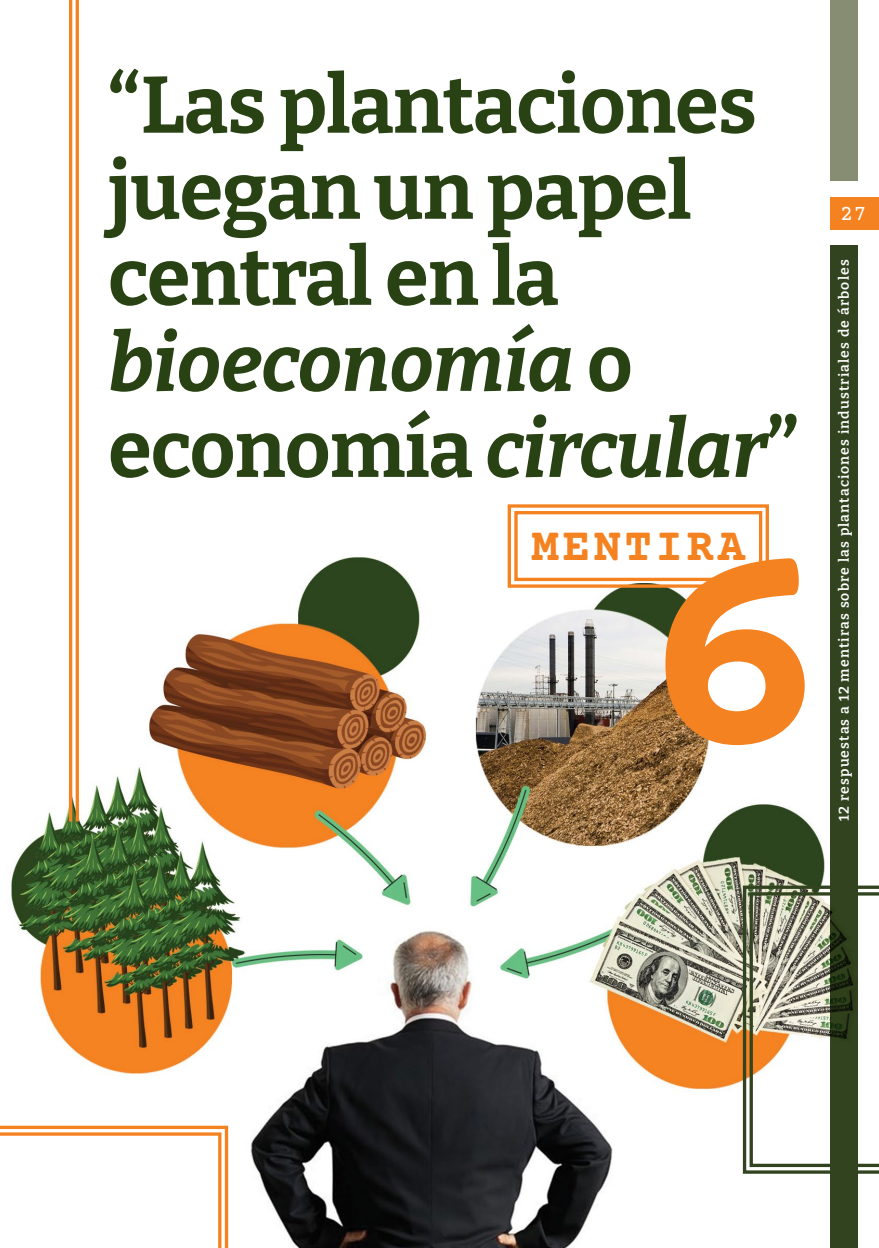
<style>
.page{position:relative;width:879px;height:1248px;background:#fff}
.page>*{position:absolute;margin:0;border:0;box-sizing:border-box;transform-origin:0 0}
.t1{font:700 310.6px "Courier Prime";color:#f58220}
.t2{font:700 80px/86px "Bitter";letter-spacing:-.01em;color:#284213}
.t3{font:700 46px "Courier Prime";letter-spacing:.075em;color:#f58220}
.t4{font:22px "Courier Prime";color:#fff}
.t5{font:600 14px "Bitter";letter-spacing:.08em;color:#fff}
.s1{font-style:italic}
</style>
<div class="page">
<img style="left:11px;top:0;width:868px;height:1247px">
<hr style="left:76px;top:0;width:3px;height:821px;background:#f58220">
<hr style="left:69px;top:0;width:3px;height:821px;background:#f58220">
<svg style="left:741px;top:883px;width:138px;height:292px"></svg>
<svg style="left:0;top:1123px;width:230px;height:124px"></svg>
<svg style="left:506px;top:502px;width:264px;height:87px"></svg>
<div style="left:514px;top:511px;width:248px;height:70px;border:3px solid #f58220"></div>
<p class="t2" style="left:108px;top:60px;width:692px">“Las plantaciones juegan un papel central en la <span class="s1">bioeconomía</span> o economía <span class="s1">circular</span>”</p>
<p class="t3" style="left:531px;top:518px;width:215px">MENTIRA</p>
<h1 class="t1" style="left:641px;top:464px;width:188px">6</h1>
<p class="t4" style="left:840px;top:200px;width:28px">27</p>
<p class="t5" style="left:835px;top:820px;width:562px;rotate:-90deg">12 respuestas a 12 mentiras sobre las plantaciones industriales de árboles</p>
</div>
